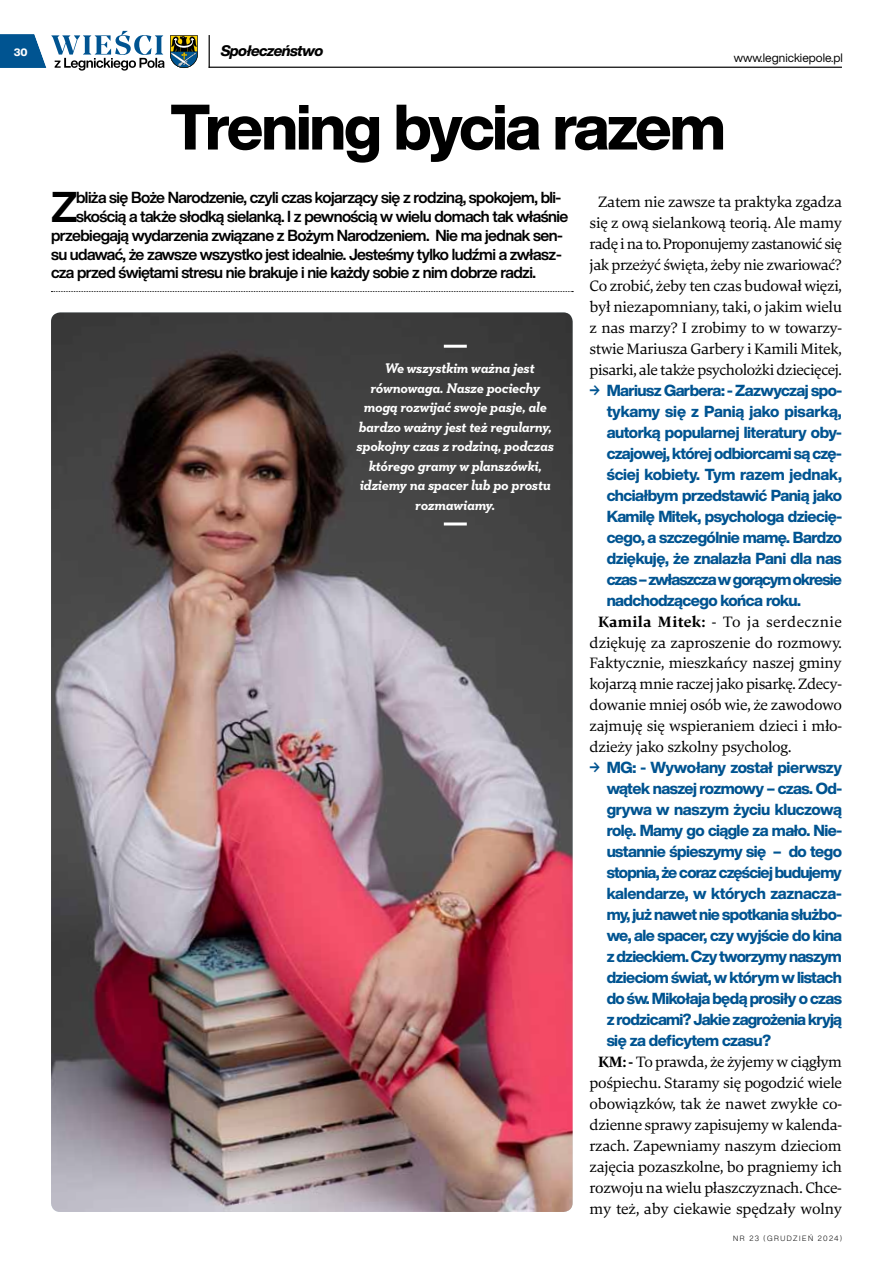
<style>
.page{position:relative;width:893px;height:1263px;background:#fff}
.page>*{position:absolute;margin:0;border:0;box-sizing:border-box;transform-origin:0 0}
.t1{font:800 63px "Helvetica Now Display";letter-spacing:-.035em;color:#000}
.t2{font:700 42.3px "Helvetica Now Display";color:#000}
.t3{font:15.75px/21px "Carat";letter-spacing:-.02em;color:#000;text-align:center}
.t4{font:800 15.75px/21px "Helvetica Now Display";letter-spacing:-.045em;color:#005491;text-align:justify}
.t5{font:700 15.75px "Helvetica Now Display";letter-spacing:-.035em;color:#000}
.t6{font:italic 700 expanded 15px "Helvetica Now Display";letter-spacing:-.035em;color:#000}
.t7{font:italic 700 14.25px/19.5px "Neutraface Slab Text";letter-spacing:-.02em;color:#fff;text-align:center}
.t8{font:12px "Helvetica Now Display";color:#000}
.t9{font:800 10.5px "Helvetica Now Display";color:#fff}
.t10{font:300 7.5px "Helvetica Now Display";letter-spacing:.21em;color:#000}
.s1{font-family:"Gordita";font-weight:500}
.s2{font-weight:700}
</style>
<div class="page">
<svg style="left:0;top:31px;width:198px;height:40px"></svg>
<hr style="left:209px;top:35px;width:1px;height:33px;background:#000">
<hr style="left:209px;top:67px;width:633px;height:1px;background:#000">
<img style="left:51px;top:312px;width:522px;height:900px">
<svg style="left:51px;top:291px;width:522px;height:1px"></svg>
<hr style="left:444px;top:345px;width:23px;height:3px;background:#fff">
<hr style="left:444px;top:522px;width:23px;height:3px;background:#fff">
<p class="t9" style="left:14px;top:45px;width:15px">30</p>
<p class="t6" style="left:221px;top:40px;width:104px">Społeczeństwo</p>
<p class="t8" style="left:734px;top:49px;width:111px">www.legnickiepole.pl</p>
<h1 class="t1" style="left:170px;top:83px;width:557px">Trening bycia razem</h1>
<h2 class="t2" style="left:51px;top:177px;width:28px">Z</h2>
<p class="t5" style="left:76px;top:186px;width:487px">bliża się Boże Narodzenie, czyli czas kojarzący się z rodziną, spokojem, bli-</p>
<p class="t5" style="left:76px;top:205px;width:494px">skością a także słodką sielanką. I z pewnością w wielu domach tak właśnie</p>
<p class="t5" style="left:51px;top:224px;width:513px">przebiegają wydarzenia związane z Bożym Narodzeniem. Nie ma jednak sen-</p>
<p class="t5" style="left:51px;top:243px;width:512px">su udawać, że zawsze wszystko jest idealnie. Jesteśmy tylko ludźmi a zwłasz-</p>
<p class="t5" style="left:51px;top:262px;width:486px">cza przed świętami stresu nie brakuje i nie każdy sobie z nim dobrze radzi.</p>
<p class="t7" style="left:357px;top:359px;width:199px">We wszystkim ważna jest równowaga. Nasze pociechy mogą rozwijać swoje pasje, ale bardzo ważny jest też regularny, spokojny czas z rodziną, podczas którego gramy w planszówki, idziemy na spacer lub po prostu rozmawiamy.</p>
<p class="t3" style="left:590px;top:191px;width:254px">Zatem nie zawsze ta praktyka zgadza się z ową sielankową teorią. Ale mamy radę i na to. Proponujemy zastanowić się jak przeżyć święta, żeby nie zwariować?<br>Co zrobić, żeby ten czas budował więzi, był niezapomniany, taki, o jakim wielu z nas marzy? I zrobimy to w towarzy&shy;stwie Mariusza Garbery i Kamili Mitek, pisarki, ale także psycholożki dziecięcej.</p>
<p class="t4" style="left:607px;top:379px;width:237px;text-indent:-17px"><span class="s1">→</span> Mariusz Garbera: - Zazwyczaj spo&shy;tykamy się z Panią jako pisarką, autorką popularnej literatury oby&shy;czajowej, której odbiorcami są czę&shy;ściej kobiety. Tym razem jednak, chciałbym przedstawić Panią jako Kamilę Mitek, psychologa dziecię&shy;cego, a szczególnie mamę. Bardzo dziękuję, że znalazła Pani dla nas czas – zwłaszcza w gorącym okresie nadchodzącego końca roku.</p>
<p class="t3" style="left:590px;top:611px;width:254px;text-align:justify;text-indent:9px"><span class="s2">Kamila Mitek:</span> - To ja serdecznie dziękuję za zaproszenie do rozmowy.<br>Faktycznie, mieszkańcy naszej gminy kojarzą mnie raczej jako pisarkę. Zdecy&shy;dowanie mniej osób wie, że zawodowo zajmuję się wspieraniem dzieci i mło&shy;dzieży jako szkolny psycholog.</p>
<p class="t4" style="left:607px;top:757px;width:237px;text-indent:-17px"><span class="s1">→</span> MG: - Wywołany został pierwszy wątek naszej rozmowy – czas. Od&shy;grywa w naszym życiu kluczową rolę. Mamy go ciągle za mało. Nie&shy;ustannie śpieszymy się – do tego stopnia, że coraz częściej budujemy kalendarze, w których zaznacza&shy;my, już nawet nie spotkania służbo&shy;we, ale spacer, czy wyjście do kina z dzieckiem. Czy tworzymy naszym dzieciom świat, w którym w listach do św. Mikołaja będą prosiły o czas z rodzicami? Jakie zagrożenia kryją się za deficytem czasu?</p>
<p class="t3" style="left:590px;top:1052px;width:254px"><span class="s2">KM: -</span> To prawda, że żyjemy w ciągłym pośpiechu. Staramy się pogodzić wiele obowiązków, tak że nawet zwykłe co&shy;dzienne sprawy zapisujemy w kalenda&shy;rzach. Zapewniamy naszym dzieciom zajęcia pozaszkolne, bo pragniemy ich rozwoju na wielu płaszczyznach. Chce&shy;my też, aby ciekawie spędzały wolny</p>
<p class="t10" style="left:733px;top:1233px;width:110px">NR 23 (GRUDZIEŃ 2024)</p>
</div>
